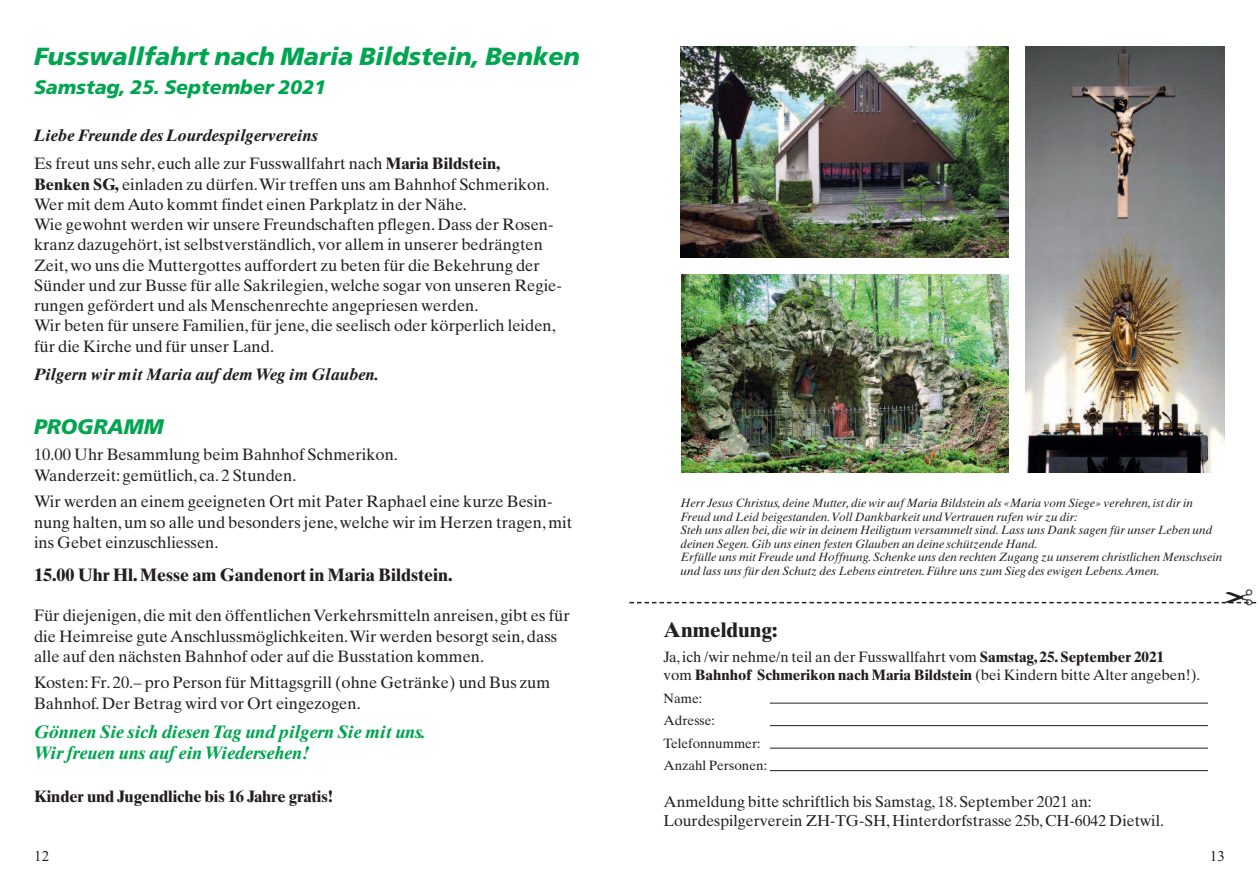
<style>
.page{position:relative;width:1259px;height:893px;background:#fff}
.page>*{position:absolute;margin:0;border:0;box-sizing:border-box;transform-origin:0 0}
.t1{font:italic 900 24.75px "Frutiger";color:#00a54f}
.t2{font:700 21px "Times Ten";color:#231f20}
.t3{font:italic 900 21px "Frutiger";color:#00a54f}
.t4{font:italic 900 19.5px "Frutiger";color:#00a54f}
.t5{font:italic 700 18px/21px "Times Ten";letter-spacing:-.005em;color:#00a54f}
.t6{font:700 18px "Times Ten";color:#231f20}
.t7{font:16.5px/20.2px "Times Ten";color:#231f20}
.t8{font:italic 700 16.5px "Times Ten";color:#231f20}
.t9{font:700 16.5px "Times Ten";letter-spacing:-.005em;color:#231f20}
.t10{font:15.75px/18.9px "Times Ten";color:#231f20}
.t11{font:15px/18px "Times Ten";color:#231f20}
.t12{font:15px "Times New Roman";color:#231f20}
.t13{font:13.5px/22.5px "Times Ten";color:#231f20}
.t14{font:italic 12px/13.5px "Times Ten";color:#231f20}
.s1{font-weight:700;font-style:italic}
.s2{font-weight:700}
</style>
<div class="page">
<img style="left:680px;top:47px;width:328px;height:211px">
<img style="left:681px;top:274px;width:327px;height:199px">
<img style="left:1025px;top:47px;width:200px;height:426px">
<hr style="left:770px;top:703px;width:438px;height:1px;background:#231f20">
<hr style="left:770px;top:725px;width:438px;height:1px;background:#231f20">
<hr style="left:770px;top:748px;width:438px;height:1px;background:#231f20">
<hr style="left:770px;top:770px;width:438px;height:1px;background:#231f20">
<svg style="left:629px;top:601px;width:628px;height:3px"></svg>
<h1 class="t1" style="left:34px;top:47px;width:547px">Fusswallfahrt nach Maria Bildstein, Benken</h1>
<p class="t4" style="left:34px;top:80px;width:293px">Samstag, 25. September 2021</p>
<p class="t7" style="left:34px;top:122px;width:468px;line-height:28.8px"><span class="s1">Liebe Freunde des Lourdespilgervereins<br></span>Es freut uns sehr, euch alle zur Fusswallfahrt nach <span class="s2">Maria Bildstein,</span></p>
<p class="t7" style="left:34px;top:176px;width:529px"><span class="s2">Benken SG,</span> einladen zu dürfen.Wir treffen uns am Bahnhof Schmerikon.<br>Wer mit demAuto kommt findet einen Parkplatz in der Nähe.<br>Wie gewohnt werden wir unsere Freundschaften pflegen.Dass der Rosen&shy;kranz dazugehört,ist selbstverständlich, vor allem in unserer bedrängten Zeit,wo uns die Muttergottes auffordert zu beten für die Bekehrung der Sünder und zur Busse für alle Sakrilegien,welche sogar von unseren Regie&shy;rungen gefördert und als Menschenrechte angepriesen werden.<br>Wir beten für unsere Familien,für jene,die seelisch oder körperlich leiden, für die Kirche und für unser Land.</p>
<p class="t8" style="left:34px;top:368px;width:347px">Pilgern wir mit Maria auf demWeg im Glauben.</p>
<p class="t3" style="left:34px;top:418px;width:131px">PROGRAMM</p>
<p class="t7" style="left:34px;top:446px;width:365px">10.00 Uhr Besammlung beim Bahnhof Schmerikon.<br>Wanderzeit: gemütlich, ca. 2 Stunden.</p>
<p class="t7" style="left:34px;top:493px;width:539px">Wir werden an einem geeigneten Ort mit Pater Raphael eine kurze Besin&shy;nung halten,um so alle und besonders jene,welche wir im Herzen tragen,mit ins Gebet einzuschliessen.</p>
<p class="t6" style="left:34px;top:568px;width:420px">15.00 Uhr Hl.Messe am Gandenort in Maria Bildstein.</p>
<p class="t7" style="left:34px;top:607px;width:537px">Für diejenigen,die mit den öffentlichenVerkehrsmitteln anreisen, gibt es für die Heimreise guteAnschlussmöglichkeiten.Wir werden besorgt sein,dass alle auf den nächsten Bahnhof oder auf die Busstation kommen.</p>
<p class="t7" style="left:34px;top:674px;width:517px">Kosten:Fr. 20.– pro Person für Mittagsgrill (ohne Getränke) und Bus zum<br>Bahnhof.Der Betrag wird vor Ort eingezogen.</p>
<p class="t5" style="left:34px;top:723px;width:394px">Gönnen Sie sich diesenTag und pilgern Sie mit uns.<br>Wir freuen uns auf einWiedersehen!</p>
<p class="t9" style="left:34px;top:790px;width:301px">Kinder und Jugendliche bis 16 Jahre gratis!</p>
<p class="t14" style="left:680px;top:498px;width:543px">Herr Jesus Christus,deine Mutter,die wir auf Maria Bildstein als «Maria vom Siege» verehren,ist dir in Freud und Leid beigestanden.Voll Dankbarkeit undVertrauen rufen wir zu dir:<br>Steh uns allen bei,die wir in deinem Heiligtum versammelt sind.Lass uns Dank sagen für unser Leben und deinen Segen.Gib uns einen festen Glauben an deine schützende Hand.<br>Erfülle uns mit Freude und Hoffnung.Schenke uns den rechten Zugang zu unserem christlichen Menschsein und lass uns für den Schutz des Lebens eintreten.Führe uns zum Sieg des ewigen Lebens.Amen.</p>
<p class="t2" style="left:663px;top:623px;width:115px">Anmeldung:</p>
<p class="t11" style="left:663px;top:650px;width:538px">Ja,ich /wir nehme/n teil an der Fusswallfahrt vom <span class="s2">Samstag, 25.September 2021<br></span>vom <span class="s2">Bahnhof Schmerikon nach Maria Bildstein</span> (bei Kindern bitteAlter angeben!).</p>
<p class="t13" style="left:663px;top:688px;width:105px">Name:<br>Adresse:<br>Telefonnummer:<br>Anzahl Personen:</p>
<p class="t10" style="left:663px;top:793px;width:502px">Anmeldung bitte schriftlich bis Samstag, 18.September 2021 an:<br>Lourdespilgerverein ZH-TG-SH,Hinterdorfstrasse 25b,CH-6042 Dietwil.</p>
<p class="t12" style="left:34px;top:847px;width:17px">12</p>
<p class="t12" style="left:1209px;top:847px;width:17px">13</p>
</div>
